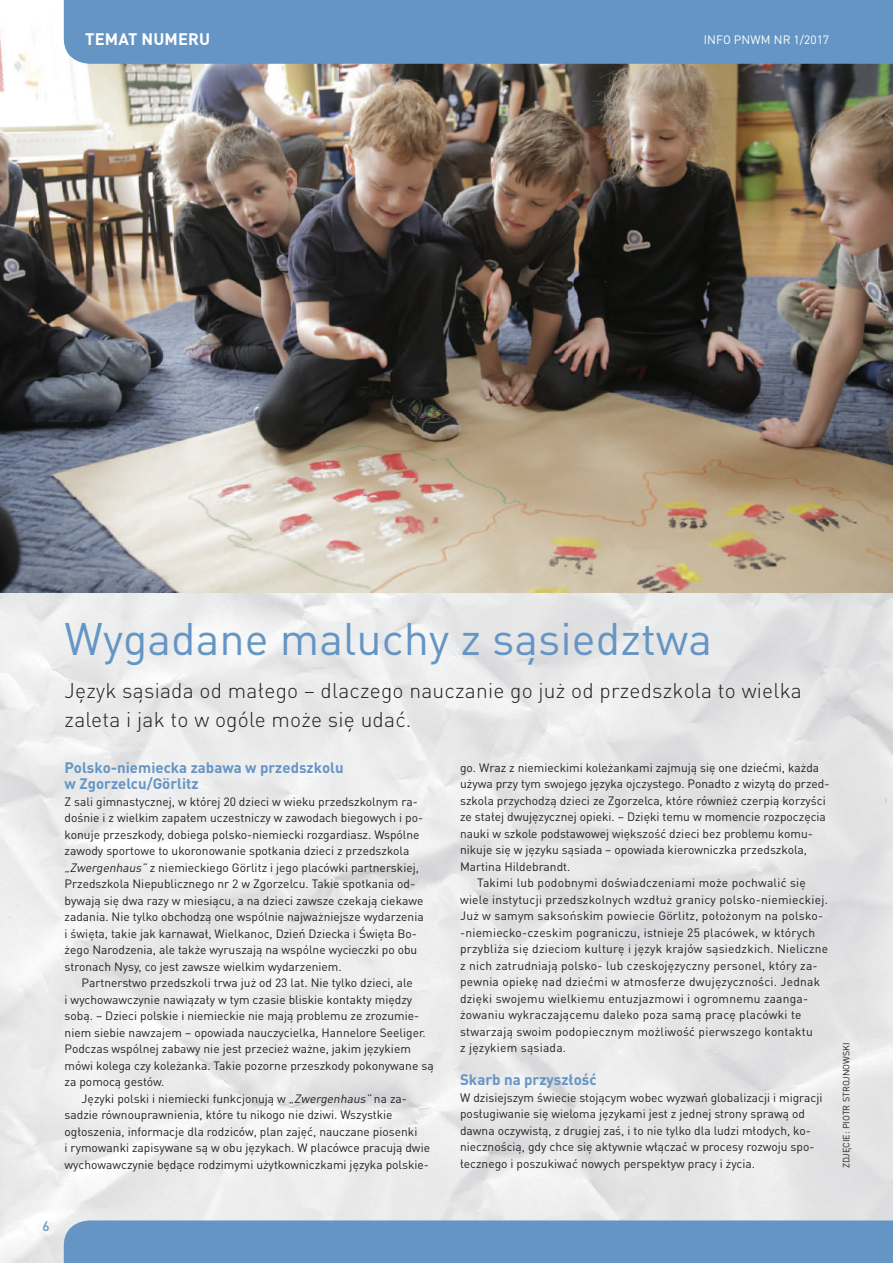
<style>
.page{position:relative;width:893px;height:1263px;background:#fff}
.page>*{position:absolute;margin:0;border:0;box-sizing:border-box;transform-origin:0 0}
.t1{font:45px "DIN Pro";color:#6495c4}
.t2{font:300 21px/28.5px "DIN Pro";letter-spacing:.01em;color:#231f20}
.t3{font:700 16.5px "DIN Pro";letter-spacing:.01em;color:#fff}
.t4{font:700 15px/16.5px "DIN Pro";color:#6495c4}
.t5{font:500 13.5px "DIN Pro";color:#6495c4}
.t6{font:12px/16.5px "DIN Pro";color:#231f20}
.t7{font:12px "DIN Pro";letter-spacing:.02em;color:#231f20}
.t8{font:12px "DIN Pro";color:#fff}
.t9{font:9px "DIN Pro";color:#231f20}
.s1{font-style:italic}
</style>
<div class="page">
<img style="left:0;top:592px;width:893px;height:671px">
<img style="left:0;top:0;width:893px;height:592px">
<div style="left:64px;top:1220px;width:829px;height:43px;background:#6495c4"></div>
<div style="left:64px;top:0;width:829px;height:64px;background:#6495c4"></div>
<h3 class="t3" style="left:85px;top:27px;width:127px">TEMAT NUMERU</h3>
<p class="t8" style="left:704px;top:32px;width:40px">info pnwm</p>
<p class="t8" style="left:774px;top:32px;width:57px">nr 1/2017</p>
<h1 class="t1" style="left:65px;top:608px;width:649px">Wygadane maluchy z sąsiedztwa</h1>
<h2 class="t2" style="left:65px;top:676px;width:739px">Język sąsiada od małego – dlaczego nauczanie go już od przedszkola to wielka zaleta i jak to w ogóle może się udać.</h2>
<p class="t4" style="left:65px;top:758px;width:281px">Polsko-niemiecka zabawa w przedszkolu w Zgorzelcu/Görlitz</p>
<p class="t6" style="left:65px;top:793px;width:361px">Z sali gimnastycznej, w której 20 dzieci w wieku przedszkolnym ra&shy;dośnie i z wielkim zapałem uczestniczy w zawodach biegowych i po&shy;konuje przeszkody, dobiega polsko-niemiecki rozgardiasz. Wspólne zawody sportowe to ukoronowanie spotkania dzieci z przedszkola <span class="s1">„Zwergenhaus”</span> z niemieckiego Görlitz i jego placówki partnerskiej, Przedszkola Niepublicznego nr 2 w Zgorzelcu. Takie spotkania od&shy;bywają się dwa razy w miesiącu, a na dzieci zawsze czekają ciekawe zadania. Nie tylko obchodzą one wspólnie najważniejsze wydarzenia i święta, takie jak karnawał, Wielkanoc, Dzień Dziecka i Święta Bo&shy;żego Narodzenia, ale także wyruszają na wspólne wycieczki po obu stronach Nysy, co jest zawsze wielkim wydarzeniem.</p>
<p class="t6" style="left:82px;top:974px;width:333px">Partnerstwo przedszkoli trwa już od 23 lat. Nie tylko dzieci, ale</p>
<p class="t6" style="left:65px;top:991px;width:349px">i wychowawczynie nawiązały w tym czasie bliskie kontakty między</p>
<p class="t6" style="left:65px;top:1007px;width:356px">sobą. – Dzieci polskie i niemieckie nie mają problemu ze zrozumie-</p>
<p class="t6" style="left:65px;top:1024px;width:363px">niem siebie nawzajem – opowiada nauczycielka, Hannelore Seeliger.</p>
<p class="t6" style="left:65px;top:1040px;width:348px">Podczas wspólnej zabawy nie jest przecież ważne, jakim językiem</p>
<p class="t6" style="left:65px;top:1057px;width:370px">mówi kolega czy koleżanka. Takie pozorne przeszkody pokonywane są</p>
<p class="t6" style="left:65px;top:1073px;width:101px">za pomocą gestów.</p>
<p class="t6" style="left:82px;top:1090px;width:327px">Języki polski i niemiecki funkcjonują w <span class="s1">„Zwergenhaus”</span> na za-</p>
<p class="t6" style="left:65px;top:1106px;width:330px">sadzie równouprawnienia, które tu nikogo nie dziwi. Wszystkie</p>
<p class="t6" style="left:65px;top:1123px;width:354px">ogłoszenia, informacje dla rodziców, plan zajęć, nauczane piosenki</p>
<p class="t6" style="left:65px;top:1139px;width:367px">i rymowanki zapisywane są w obu językach. W placówce pracują dwie</p>
<p class="t6" style="left:65px;top:1156px;width:366px">wychowawczynie będące rodzimymi użytkowniczkami języka polskie-</p>
<p class="t6" style="left:460px;top:758px;width:361px">go. Wraz z niemieckimi koleżankami zajmują się one dziećmi, każda</p>
<p class="t6" style="left:460px;top:775px;width:371px">używa przy tym swojego języka ojczystego. Ponadto z wizytą do przed-</p>
<p class="t6" style="left:460px;top:791px;width:367px">szkola przychodzą dzieci ze Zgorzelca, które również czerpią korzyści</p>
<p class="t6" style="left:460px;top:808px;width:367px">ze stałej dwujęzycznej opieki. – Dzięki temu w momencie rozpoczęcia</p>
<p class="t6" style="left:460px;top:824px;width:354px">nauki w szkole podstawowej większość dzieci bez problemu komu-</p>
<p class="t6" style="left:460px;top:841px;width:348px">nikuje się w języku sąsiada – opowiada kierowniczka przedszkola,</p>
<p class="t6" style="left:460px;top:857px;width:112px">Martina H ildebrandt.</p>
<p class="t7" style="left:477px;top:874px;width:330px">Takimi lub podobnymi doświadczeniami może pochwalić się</p>
<p class="t7" style="left:460px;top:891px;width:369px">wiele instytucji przedszkolnych wzdłuż granicy polsko-niemieckiej.</p>
<p class="t7" style="left:460px;top:907px;width:365px">Już w samym saksońskim powiecie Görlitz, położonym na polsko-</p>
<p class="t7" style="left:460px;top:924px;width:356px">-niemiecko-czeskim pograniczu, istnieje 25 placówek, w których</p>
<p class="t7" style="left:460px;top:940px;width:370px">przybliża się dzieciom kulturę i język krajów sąsiedzkich. Nieliczne</p>
<p class="t7" style="left:460px;top:957px;width:359px">z nich zatrudniają polsko- lub czeskojęzyczny personel, który za-</p>
<p class="t7" style="left:460px;top:973px;width:362px">pewnia opiekę nad dziećmi w atmosferze dwujęzyczności. Jednak</p>
<p class="t7" style="left:460px;top:990px;width:350px">dzięki swojemu wielkiemu entuzjazmowi i ogromnemu zaanga-</p>
<p class="t7" style="left:460px;top:1006px;width:343px">żowaniu wykraczającemu daleko poza samą pracę placówki te</p>
<p class="t7" style="left:460px;top:1023px;width:354px">stwarzają swoim podopiecznym możliwość pierwszego kontaktu</p>
<p class="t7" style="left:460px;top:1039px;width:108px">z językiem sąsiada.</p>
<p class="t4" style="left:460px;top:1071px;width:138px">Skarb na przyszłość</p>
<p class="t6" style="left:460px;top:1088px;width:364px">W dzisiejszym świecie stojącym wobec wyzwań globalizacji i migracji posługiwanie się wieloma językami jest z jednej strony sprawą od dawna oczywistą, z drugiej zaś, i to nie tylko dla ludzi młodych, ko&shy;niecznością, gdy chce się aktywnie włączać w procesy rozwoju spo&shy;łecznego i poszukiwać nowych perspektyw pracy i życia.</p>
<p class="t9" style="left:840px;top:1168px;width:127px;rotate:-90deg">ZDJĘCIE: Piotr Strojnowski</p>
<p class="t5" style="left:43px;top:1217px;width:9px">6</p>
</div>
